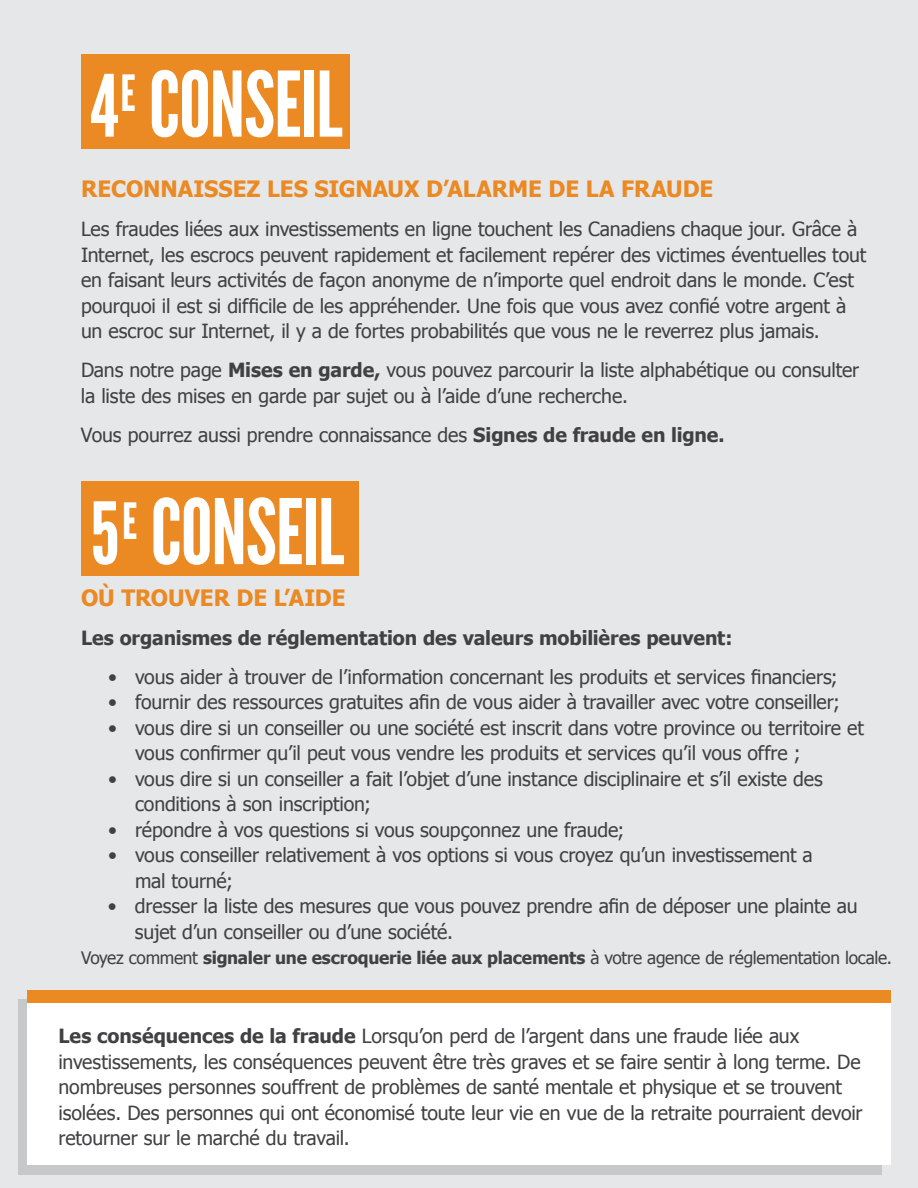
<style>
.page{position:relative;width:918px;height:1188px;background:#e6e7e8}
.page>*{position:absolute;margin:0;border:0;box-sizing:border-box;transform-origin:0 0}
.t1{font:90px "League Gothic";color:#fff}
.t2{font:700 22.5px "Tahoma";letter-spacing:-.005em;color:#eb8923}
.t3{font:19.5px/25.5px "Tahoma";letter-spacing:-.005em;color:#414042}
.t4{font:700 19.5px "Tahoma";letter-spacing:-.005em;color:#414042}
.t5{font:17.25px "Tahoma";letter-spacing:-.015em;color:#414042}
.s1{font-size:85.5px}
.s2{font-weight:700}
</style>
<div class="page">
<div style="left:81px;top:54px;width:268px;height:94px;background:#eb8923"></div>
<div style="left:81px;top:482px;width:277px;height:94px;background:#eb8923"></div>
<div style="left:18px;top:999px;width:864px;height:175px;background:#c7c8ca"></div>
<div style="left:27px;top:990px;width:864px;height:14px;background:#eb8923"></div>
<div style="left:27px;top:1004px;width:864px;height:162px;background:#fff"></div>
<h1 class="t1" style="left:90px;top:53px;width:88px"><span class="s1">4</span><sup>E</sup>CONSEIL</h1>
<p class="t2" style="left:81px;top:175px;width:634px">RECONNAISSEZ LES SIGNAUX D’ALARME DE LA FRAUDE</p>
<p class="t3" style="left:81px;top:216px;width:787px">Les fraudes liées aux investissements en ligne touchent les Canadiens chaque jour. Grâce à Internet, les escrocs peuvent rapidement et facilement repérer des victimes éventuelles tout en faisant leurs activités de façon anonyme de n’importe quel endroit dans le monde. C’est pourquoi il est si difficile de les appréhender. Une fois que vous avez confié votre argent à un escroc sur Internet, il y a de fortes probabilités que vous ne le reverrez plus jamais.</p>
<p class="t3" style="left:81px;top:357px;width:780px">Dans notre page <span class="s2">Mises en garde,</span> vous pouvez parcourir la liste alphabétique ou consulter la liste des mises en garde par sujet ou à l’aide d’une recherche.</p>
<p class="t3" style="left:81px;top:421px;width:645px">Vous pourrez aussi prendre connaissance des <span class="s2">Signes de fraude en ligne.</span></p>
<h1 class="t1" style="left:90px;top:480px;width:89px"><span class="s1">5</span><sup>E</sup>CONSEIL</h1>
<p class="t2" style="left:81px;top:583px;width:266px">OÙ TROUVER DE L’AIDE</p>
<p class="t4" style="left:81px;top:625px;width:653px">Les organismes de réglementation des valeurs mobilières peuvent:</p>
<p class="t3" style="left:108px;top:663px;width:731px">• vous aider à trouver de l’information concernant les produits et services financiers;</p>
<p class="t3" style="left:108px;top:689px;width:734px">• fournir des ressources gratuites afin de vous aider à travailler avec votre conseiller;</p>
<p class="t3" style="left:135px;top:714px;width:730px;text-indent:-27px">• vous dire si un conseiller ou une société est inscrit dans votre province ou territoire et vous confirmer qu’il peut vous vendre les produits et services qu’il vous offre ;</p>
<p class="t3" style="left:135px;top:765px;width:689px;text-indent:-27px">• vous dire si un conseiller a fait l’objet d’une instance disciplinaire et s’il existe des conditions à son inscription;</p>
<p class="t3" style="left:108px;top:816px;width:518px">• répondre à vos questions si vous soupçonnez une fraude;</p>
<p class="t3" style="left:135px;top:842px;width:679px;text-indent:-27px">• vous conseiller relativement à vos options si vous croyez qu’un investissement a mal tourné;</p>
<p class="t3" style="left:135px;top:893px;width:724px;text-indent:-27px">• dresser la liste des mesures que vous pouvez prendre afin de déposer une plainte au sujet d’un conseiller ou d’une société.</p>
<p class="t5" style="left:81px;top:947px;width:813px">Voyez comment <span class="s2">signaler une escroquerie liée aux placements</span> à votre agence de réglementation locale.</p>
<p class="t3" style="left:58px;top:1023px;width:806px"><span class="s2">Les conséquences de la fraude</span> Lorsqu’on perd de l’argent dans une fraude liée aux investissements, les conséquences peuvent être très graves et se faire sentir à long terme. De nombreuses personnes souffrent de problèmes de santé mentale et physique et se trouvent isolées. Des personnes qui ont économisé toute leur vie en vue de la retraite pourraient devoir retourner sur le marché du travail.</p>
</div>
